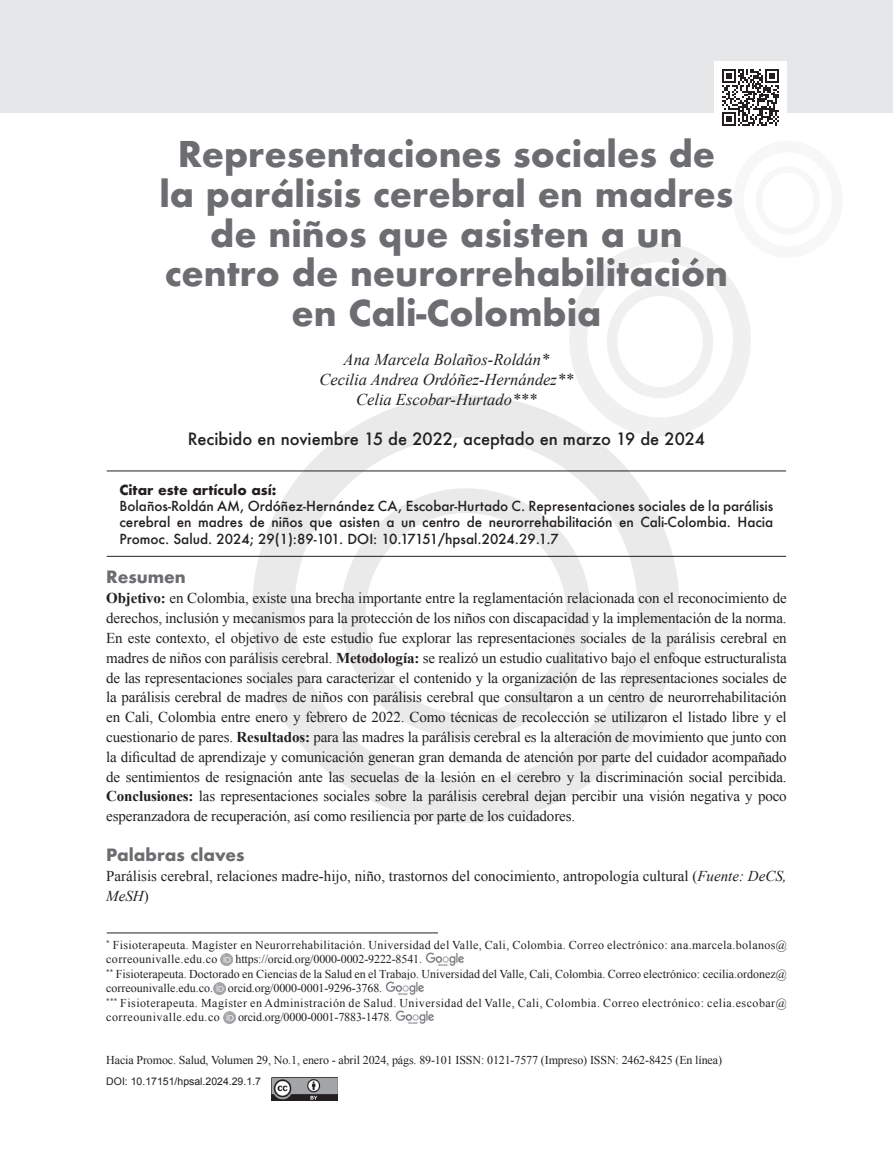
<style>
.page{position:relative;width:893px;height:1149px;background:#fff}
.page>*{position:absolute;margin:0;border:0;box-sizing:border-box;transform-origin:0 0}
.Título_artículo{font:700 34.5px/39.6px "Futura";color:#6c6d70;text-align:center}
.AUTORES_ARTICULOS{font:italic 16.5px "Times New Roman";color:#231f20}
.RECIBIDO_Y_ACEPTADO{font:500 16.5px "Futura";color:#231f20}
.Subtítulos{font:700 16.5px "Futura";color:#6c6d70}
.Resumenes_HPS{font:15px/19.8px "Times New Roman";color:#231f20;text-align:justify}
.Citar_así{font:500 13.5px/16.2px "Futura";color:#231f20;text-align:justify}
.Citar_así-2{font:700 13.5px "Futura";color:#231f20}
.t1{font:12px/14.4px "Times New Roman";color:#231f20}
.t2{font:12px/14.4px "Times New Roman";letter-spacing:.03em;color:#231f20}
.t3{font:12px/14.4px "Times New Roman";letter-spacing:.04em;color:#231f20}
.Título_2{font:10.5px "Arial";color:#231f20}
.s1{font-weight:700}
.s2{font-style:italic}
</style>
<div class="page">
<div style="left:569px;top:243px;width:182px;height:193px;background:#f0f0f1;border-radius:50%"></div>
<div style="left:587px;top:262px;width:146px;height:155px;background:#fff;border-radius:50%"></div>
<div style="left:607px;top:285px;width:106px;height:113px;background:#f0f0f1;border-radius:50%"></div>
<div style="left:617px;top:296px;width:86px;height:91px;background:#fff;border-radius:50%"></div>
<div style="left:252px;top:395px;width:428px;height:427px;background:#eaeaeb;border-radius:50%"></div>
<div style="left:295px;top:437px;width:342px;height:343px;background:#fff;border-radius:50%"></div>
<div style="left:341px;top:488px;width:250px;height:250px;background:#eaeaeb;border-radius:50%"></div>
<div style="left:366px;top:513px;width:200px;height:200px;background:#fff;border-radius:50%"></div>
<div style="left:733px;top:141px;width:110px;height:117px;background:#f2f3f4;border-radius:50%"></div>
<div style="left:744px;top:152px;width:88px;height:94px;background:#fff;border-radius:50%"></div>
<div style="left:756px;top:166px;width:64px;height:69px;background:#f2f3f4;border-radius:50%"></div>
<div style="left:762px;top:173px;width:52px;height:55px;background:#fff;border-radius:50%"></div>
<div style="left:0;top:0;width:893px;height:113px;background:#e6e7e9"></div>
<svg style="left:221px;top:953px;width:12px;height:12px"></svg>
<img style="left:425px;top:952px;width:39px;height:13px">
<svg style="left:213px;top:982px;width:12px;height:11px"></svg>
<img style="left:385px;top:981px;width:39px;height:13px">
<svg style="left:223px;top:1011px;width:12px;height:11px"></svg>
<img style="left:395px;top:1010px;width:39px;height:13px">
<hr style="left:107px;top:931px;width:331px;height:2px;background:#6c6d70">
<img style="left:271px;top:1077px;width:67px;height:23px">
<div style="left:714px;top:61px;width:73px;height:73px;background:#fff"></div>
<svg style="left:722px;top:69px;width:57px;height:57px"></svg>
<hr style="left:107px;top:470px;width:679px;height:1px;background:#231f20">
<hr style="left:107px;top:555px;width:679px;height:1px;background:#231f20">
<p class="Título_artículo" style="left:159px;top:134px;width:576px">Representaciones sociales de la parálisis cerebral en madres de niños que asisten a un centro de neurorrehabilitación en Cali-Colombia</p>
<p class="AUTORES_ARTICULOS" style="left:344px;top:348px;width:207px">Ana Marcela Bolaños-Roldán*</p>
<p class="AUTORES_ARTICULOS" style="left:319px;top:368px;width:256px">Cecilia Andrea Ordóñez-Hernández**</p>
<p class="AUTORES_ARTICULOS" style="left:356px;top:388px;width:182px">Celia Escobar-Hurtado***</p>
<p class="RECIBIDO_Y_ACEPTADO" style="left:188px;top:427px;width:519px">Recibido en noviembre 15 de 2022, aceptado en marzo 19 de 2024</p>
<p class="Citar_así-2" style="left:120px;top:480px;width:158px">Citar este artículo así:</p>
<p class="Citar_así" style="left:120px;top:497px;width:655px">Bolaños-Roldán AM, Ordóñez-Hernández CA, Escobar-Hurtado C. Representaciones sociales de la parálisis cerebral en madres de niños que asisten a un centro de neurorrehabilitación en Cali-Colombia. Hacia Promoc. Salud. 2024; 29(1):89-101. DOI: 10.17151/hpsal.2024.29.1.7</p>
<p class="Subtítulos" style="left:106px;top:565px;width:81px">Resumen</p>
<p class="Resumenes_HPS" style="left:106px;top:588px;width:682px"><span class="s1">Objetivo:</span> en Colombia, existe una brecha importante entre la reglamentación relacionada con el reconocimiento de derechos, inclusión y mecanismos para la protección de los niños con discapacidad y la implementación de la norma.<br>En este contexto, el objetivo de este estudio fue explorar las representaciones sociales de la parálisis cerebral en madres de niños con parálisis cerebral. <span class="s1">Metodología:</span> se realizó un estudio cualitativo bajo el enfoque estructuralista de las representaciones sociales para caracterizar el contenido y la organización de las representaciones sociales de la parálisis cerebral de madres de niños con parálisis cerebral que consultaron a un centro de neurorrehabilitación en Cali, Colombia entre enero y febrero de 2022. Como técnicas de recolección se utilizaron el listado libre y el cuestionario de pares. <span class="s1">Resultados:</span> para las madres la parálisis cerebral es la alteración de movimiento que junto con la dificultad de aprendizaje y comunicación generan gran demanda de atención por parte del cuidador acompañado de sentimientos de resignación ante las secuelas de la lesión en el cerebro y la discriminación social percibida.<br><span class="s1">Conclusiones:</span> las representaciones sociales sobre la parálisis cerebral dejan percibir una visión negativa y poco esperanzadora de recuperación, así como resiliencia por parte de los cuidadores.</p>
<p class="Subtítulos" style="left:106px;top:842px;width:140px">Palabras claves</p>
<p class="Resumenes_HPS" style="left:106px;top:865px;width:682px">Parálisis cerebral, relaciones madre-hijo, niño, trastornos del conocimiento, antropología cultural (<span class="s2">Fuente: DeCS,<br>MeSH</span>)</p>
<p class="t2" style="left:106px;top:937px;width:682px"><sup>*</sup> Fisioterapeuta. Magíster en Neurorrehabilitación. Universidad del Valle, Cali, Colombia. Correo electrónico: ana.marcela.bolanos@ correounivalle.edu.co</p>
<p class="t1" style="left:235px;top:951px;width:188px">https://orcid.org/0000-0002-9222-8541.</p>
<p class="t1" style="left:106px;top:965px;width:682px"><sup>**</sup> Fisioterapeuta. Doctorado en Ciencias de la Salud en el Trabajo. Universidad del Valle, Cali, Colombia. Correo electrónico: cecilia.ordonez@ correounivalle.edu.co. orcid.org/0000-0001-9296-3768.</p>
<p class="t3" style="left:106px;top:994px;width:682px"><sup>***</sup> Fisioterapeuta. Magíster en Administración de Salud. Universidad del Valle, Cali, Colombia. Correo electrónico: celia.escobar@ correounivalle.edu.co</p>
<p class="t1" style="left:238px;top:1009px;width:156px">orcid.org/0000-0001-7883-1478.</p>
<p class="t1" style="left:106px;top:1051px;width:617px">Hacia Promoc. Salud, Volumen 29, No.1, enero - abril 2024, págs. 89-101 ISSN: 0121-7577 (Impreso) ISSN: 2462-8425 (En línea)</p>
<p class="Título_2" style="left:106px;top:1073px;width:156px">DOI: 10.17151/hpsal.2024.29.1.7</p>
</div>
